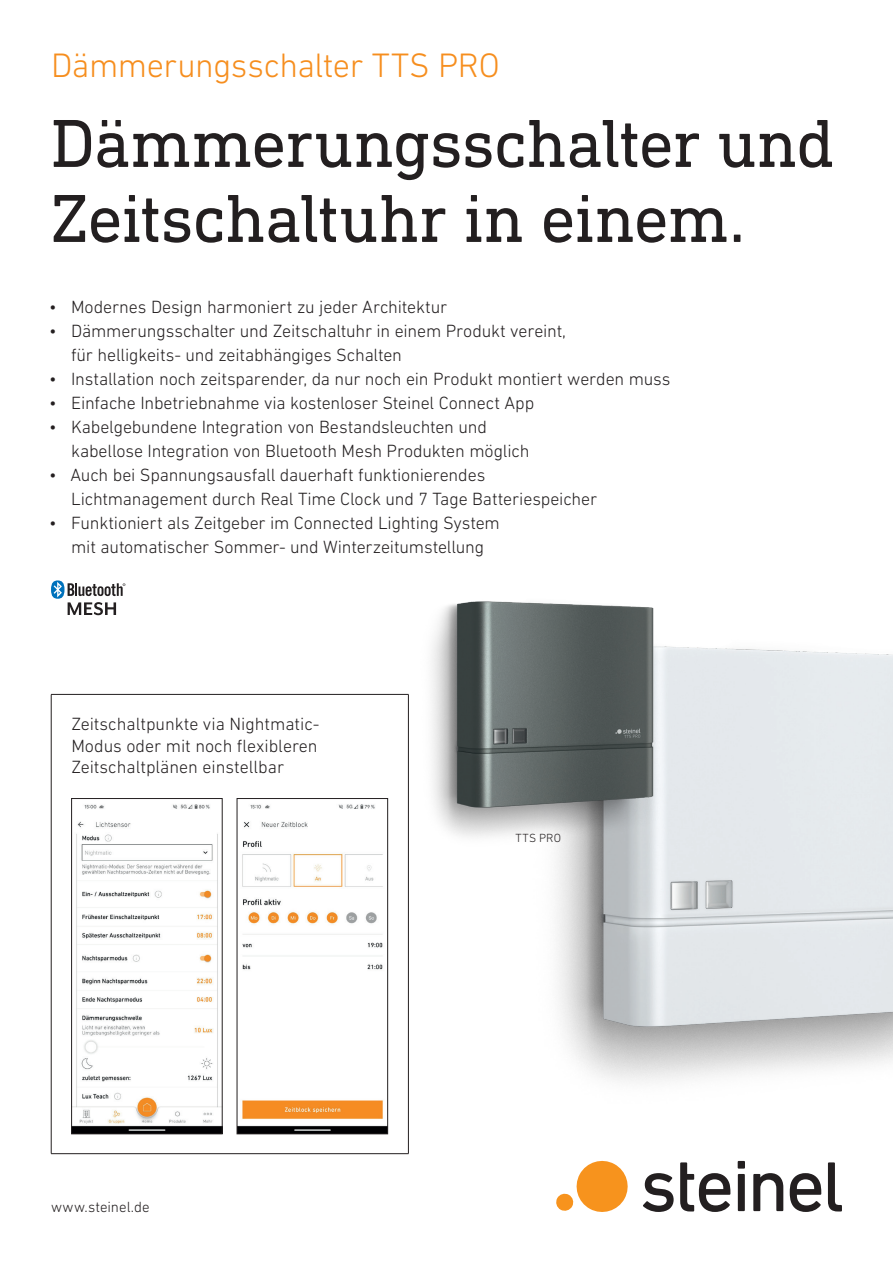
<style>
.page{position:relative;width:893px;height:1263px;background:#fff}
.page>*{position:absolute;margin:0;border:0;box-sizing:border-box;transform-origin:0 0}
.t1{font:69px/75px "DIN Next Slab Pro";letter-spacing:-.01em;color:#231f20}
.t2{font:300 34.5px "DIN Next W1 G";letter-spacing:-.015em;color:#f68e1e}
.t3{font:300 18px/24px "DIN Next W1 G";letter-spacing:-.01em;color:#231f20}
.t4{font:300 15px "DIN Next W1 G";letter-spacing:.005em;color:#231f20}
.t5{font:300 12px "DIN Next W1 G";letter-spacing:.015em;color:#231f20}
</style>
<div class="page">
<svg style="left:643px;top:1173px;width:31px;height:39px"></svg>
<svg style="left:680px;top:1162px;width:50px;height:50px"></svg>
<div style="left:738px;top:1174px;width:7px;height:37px;background:#231f20"></div>
<div style="left:738px;top:1161px;width:7px;height:7px;background:#231f20"></div>
<svg style="left:753px;top:1173px;width:30px;height:38px"></svg>
<svg style="left:790px;top:1173px;width:31px;height:39px"></svg>
<svg style="left:828px;top:1162px;width:14px;height:49px"></svg>
<svg style="left:556px;top:1161px;width:72px;height:51px"></svg>
<img style="left:557px;top:647px;width:336px;height:434px">
<img style="left:432px;top:601px;width:259px;height:256px">
<svg style="left:51px;top:580px;width:74px;height:35px"></svg>
<hr style="left:51px;top:694px;width:358px;height:1px;background:#231f20">
<hr style="left:51px;top:695px;width:1px;height:458px;background:#231f20">
<hr style="left:408px;top:695px;width:1px;height:458px;background:#231f20">
<hr style="left:51px;top:1153px;width:358px;height:1px;background:#231f20">
<img style="left:73px;top:804px;width:147px;height:328px">
<div style="left:71px;top:798px;width:151px;height:336px;border:1px solid #231f20"></div>
<img style="left:239px;top:804px;width:147px;height:328px">
<div style="left:237px;top:798px;width:151px;height:336px;border:1px solid #231f20"></div>
<h2 class="t2" style="left:51px;top:45px;width:450px">Dämmerungsschalter TTS PRO</h2>
<h1 class="t1" style="left:51px;top:105px;width:785px">Dämmerungsschalter und<br>Zeitschaltuhr in einem.</h1>
<p class="t3" style="left:49px;top:295px;width:400px">• Modernes Design harmoniert zu jeder Architektur</p>
<p class="t3" style="left:71px;top:319px;width:497px;text-indent:-22px">• Dämmerungsschalter und Zeitschaltuhr in einem Produkt vereint, für helligkeits- und zeitabhängiges Schalten</p>
<p class="t3" style="left:49px;top:367px;width:623px">• Installation noch zeitsparender, da nur noch ein Produkt montiert werden muss</p>
<p class="t3" style="left:49px;top:391px;width:487px">• Einfache Inbetriebnahme via kostenloser Steinel Connect App</p>
<p class="t3" style="left:71px;top:415px;width:460px;text-indent:-22px">• Kabelgebundene Integration von Bestandsleuchten und kabellose Integration von Bluetooth Mesh Produkten möglich</p>
<p class="t3" style="left:71px;top:463px;width:528px;text-indent:-22px">• Auch bei Spannungsausfall dauerhaft funktionierendes<br>Lichtmanagement durch Real Time Clock und 7 Tage Batteriespeicher</p>
<p class="t3" style="left:49px;top:511px;width:452px;text-align:center">• Funktioniert als Zeitgeber im Connected Lighting System mit automatischer Sommer- und Winterzeitumstellung</p>
<p class="t3" style="left:71px;top:713px;width:250px;line-height:21.6px;text-align:justify">Zeitschaltpunkte via Nightmatic-Modus oder mit noch flexibleren Zeitschaltplänen einstellbar</p>
<p class="t4" style="left:51px;top:1198px;width:100px">www.steinel.de</p>
<p class="t5" style="left:515px;top:831px;width:47px">TTS PRO</p>
</div>
